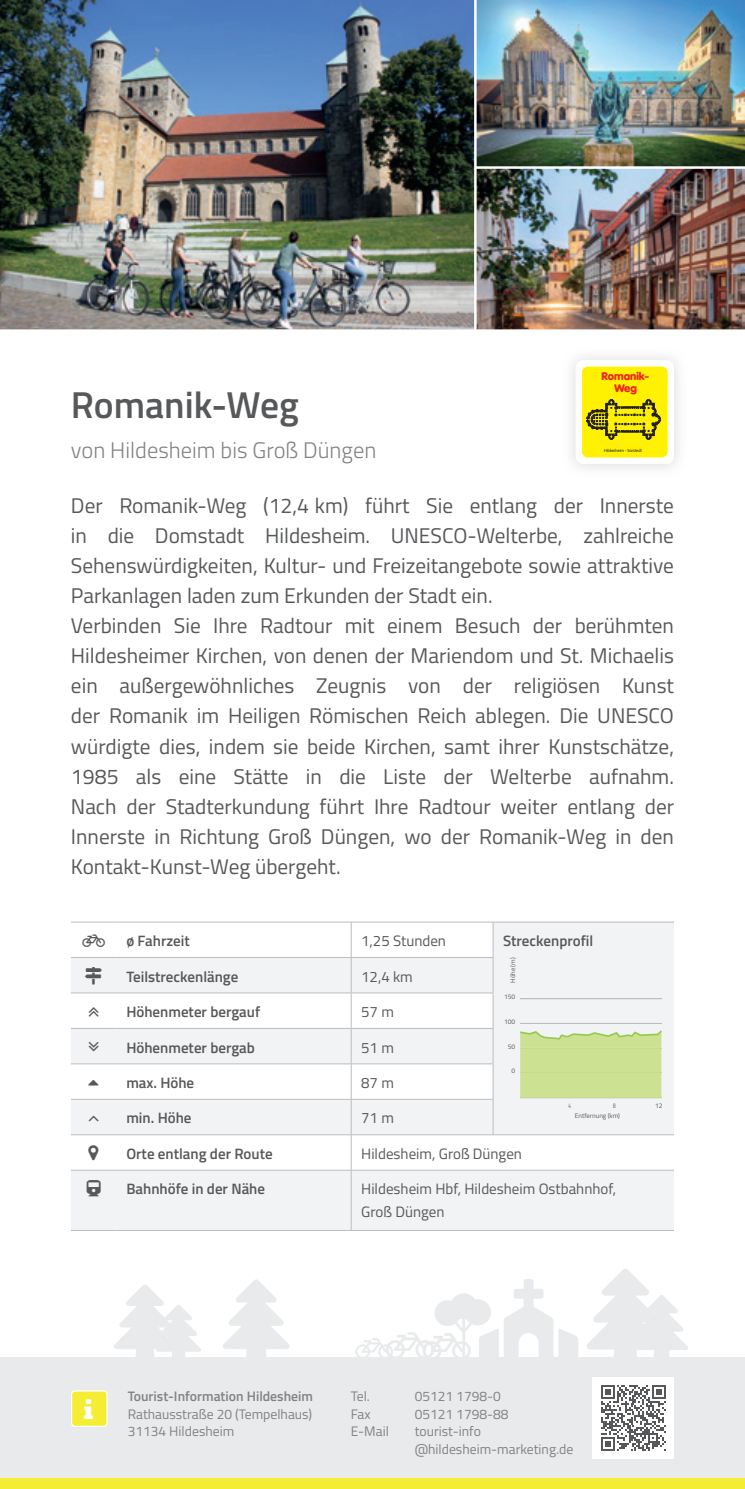
<style>
.page{position:relative;width:745px;height:1489px;background:#fff}
.page>*{position:absolute;margin:0;border:0;box-sizing:border-box;transform-origin:0 0}
.t1{font:600 37.5px "Titillium Web";color:#57585a}
.t2{font:300 22.5px "Titillium Web";color:#808285}
.t3{font:21.25px/30px "Titillium Web";color:#57585a}
.t4{font:600 15px "Titillium Web";color:#57585a}
.t5{font:15px/22.5px "Titillium Web";color:#57585a}
.t6{font:13.75px/17.5px "Titillium Web";color:#808285}
.t7{font:600 13.75px "Titillium Web";color:#808285}
.t8{font:700 10.75px "Vogue";color:#ee1d23;scale:1.04 1}
.t9{font:6.75px "Titillium Web";color:#57585a}
.t10{font:6.75px "Titillium Web";color:#57585a;scale:.69 1}
.t11{font:4.25px "Vogue";color:#231f20}
</style>
<div class="page">
<hr style="left:744px;top:0;width:1px;height:1488px;background:#f2f3f4">
<div style="left:0;top:1357px;width:744px;height:131px;background:#e9eaeb"></div>
<hr style="left:744px;top:1006px;width:1px;height:143px;background:#e0e1e3">
<div style="left:71px;top:1390px;width:36px;height:36px;background:#f4ed33;border-radius:4px"></div>
<div style="left:71px;top:1390px;width:37px;height:36px;border:1px solid #fff;border-radius:4px"></div>
<div style="left:592px;top:1377px;width:81px;height:81px;background:#fff"></div>
<svg style="left:601px;top:1385px;width:64px;height:65px"></svg>
<img style="left:0;top:0;width:744px;height:329px">
<hr style="left:474px;top:0;width:2px;height:333px;background:#fff">
<hr style="left:475px;top:166px;width:269px;height:3px;background:#fff">
<div style="left:581px;top:366px;width:86px;height:91px;background:#fff101;border-radius:6px"></div>
<svg style="left:586px;top:399px;width:74px;height:40px"></svg>
<svg style="left:71px;top:922px;width:602px;height:307px;fill:#f2f3f4"></svg>
<hr style="left:350px;top:922px;width:1px;height:35px;background:#bcbdc0">
<hr style="left:71px;top:957px;width:45px;height:1px;background:#bcbdc0">
<hr style="left:116px;top:957px;width:235px;height:1px;background:#bcbdc0">
<hr style="left:351px;top:957px;width:142px;height:1px;background:#bcbdc0">
<hr style="left:350px;top:957px;width:1px;height:35px;background:#bcbdc0">
<hr style="left:71px;top:992px;width:45px;height:1px;background:#bcbdc0">
<hr style="left:116px;top:992px;width:235px;height:1px;background:#bcbdc0">
<hr style="left:351px;top:992px;width:142px;height:1px;background:#bcbdc0">
<hr style="left:350px;top:993px;width:1px;height:35px;background:#bcbdc0">
<hr style="left:71px;top:1027px;width:45px;height:1px;background:#bcbdc0">
<hr style="left:116px;top:1027px;width:235px;height:1px;background:#bcbdc0">
<hr style="left:351px;top:1027px;width:142px;height:1px;background:#bcbdc0">
<hr style="left:350px;top:1028px;width:1px;height:35px;background:#bcbdc0">
<hr style="left:350px;top:1064px;width:1px;height:34px;background:#bcbdc0">
<hr style="left:350px;top:1099px;width:1px;height:35px;background:#bcbdc0">
<hr style="left:350px;top:1134px;width:1px;height:35px;background:#bcbdc0">
<hr style="left:350px;top:1170px;width:1px;height:60px;background:#bcbdc0">
<hr style="left:71px;top:1063px;width:45px;height:1px;background:#bcbdc0">
<hr style="left:116px;top:1063px;width:235px;height:1px;background:#bcbdc0">
<hr style="left:351px;top:1063px;width:142px;height:1px;background:#bcbdc0">
<hr style="left:71px;top:1098px;width:45px;height:1px;background:#bcbdc0">
<hr style="left:116px;top:1098px;width:235px;height:1px;background:#bcbdc0">
<hr style="left:351px;top:1098px;width:142px;height:1px;background:#bcbdc0">
<hr style="left:71px;top:1134px;width:45px;height:1px;background:#bcbdc0">
<hr style="left:116px;top:1134px;width:235px;height:1px;background:#bcbdc0">
<hr style="left:351px;top:1134px;width:142px;height:1px;background:#bcbdc0">
<hr style="left:493px;top:1134px;width:180px;height:1px;background:#bcbdc0">
<hr style="left:71px;top:1169px;width:45px;height:1px;background:#bcbdc0">
<hr style="left:116px;top:1169px;width:235px;height:1px;background:#bcbdc0">
<hr style="left:351px;top:1169px;width:142px;height:1px;background:#bcbdc0">
<hr style="left:493px;top:1169px;width:180px;height:1px;background:#bcbdc0">
<hr style="left:71px;top:1229px;width:45px;height:1px;background:#bcbdc0">
<hr style="left:116px;top:1229px;width:235px;height:1px;background:#bcbdc0">
<hr style="left:351px;top:1229px;width:142px;height:1px;background:#bcbdc0">
<hr style="left:493px;top:1229px;width:180px;height:1px;background:#bcbdc0">
<hr style="left:71px;top:921px;width:45px;height:1px;background:#bcbdc0">
<hr style="left:116px;top:921px;width:235px;height:1px;background:#bcbdc0">
<hr style="left:351px;top:921px;width:142px;height:1px;background:#bcbdc0">
<hr style="left:493px;top:921px;width:180px;height:1px;background:#bcbdc0">
<hr style="left:492px;top:922px;width:1px;height:35px;background:#bcbdc0">
<hr style="left:492px;top:957px;width:1px;height:35px;background:#bcbdc0">
<hr style="left:492px;top:993px;width:1px;height:35px;background:#bcbdc0">
<hr style="left:492px;top:1028px;width:1px;height:35px;background:#bcbdc0">
<hr style="left:492px;top:1064px;width:1px;height:34px;background:#bcbdc0">
<hr style="left:492px;top:1099px;width:1px;height:35px;background:#bcbdc0">
<hr style="left:520px;top:1023px;width:141px;height:1px;background:#bcbdc0">
<hr style="left:520px;top:1097px;width:141px;height:1px;background:#bcbdc0">
<hr style="left:520px;top:998px;width:141px;height:1px;background:#bcbdc0">
<svg style="left:519px;top:1030px;width:142px;height:67px;background:#cee198"></svg>
<div style="left:0;top:1478px;width:744px;height:10px;background:#f4ed33"></div>
<svg style="left:435px;top:1279px;width:143px;height:78px"></svg>
<svg style="left:82px;top:933px;width:23px;height:13px"></svg>
<svg style="left:85px;top:966px;width:17px;height:18px"></svg>
<svg style="left:89px;top:1006px;width:9px;height:10px"></svg>
<svg style="left:89px;top:1041px;width:9px;height:10px"></svg>
<svg style="left:89px;top:1115px;width:9px;height:6px"></svg>
<svg style="left:89px;top:1145px;width:10px;height:15px"></svg>
<svg style="left:87px;top:1179px;width:14px;height:16px"></svg>
<h1 class="t1" style="left:71px;top:377px;width:229px">Romanik-Weg</h1>
<p class="t2" style="left:71px;top:434px;width:307px">von Hildesheim bis Groß Düngen</p>
<p class="t8" style="left:601px;top:372px;width:47px">Romanik-</p>
<p class="t8" style="left:614px;top:383px;width:23px">Weg</p>
<p class="t11" style="left:603px;top:448px;width:39px">Hildesheim - Sarstedt</p>
<p class="t3" style="left:71px;top:490px;width:604px">Der Romanik-Weg (12,4 km) führt Sie entlang der Innerste in die Domstadt Hildesheim. UNESCO-Welterbe, zahlreiche Sehenswürdigkeiten, Kultur- und Freizeitangebote sowie attraktive Parkanlagen laden zum Erkunden der Stadt ein.<br>Verbinden Sie Ihre Radtour mit einem Besuch der berühmten Hildesheimer Kirchen, von denen der Mariendom und St. Michaelis ein außergewöhnliches Zeugnis von der religiösen Kunst der Romanik im Heiligen Römischen Reich ablegen. Die UNESCO würdigte dies, indem sie beide Kirchen, samt ihrer Kunstschätze, 1985 als eine Stätte in die Liste der Welterbe aufnahm.<br>Nach der Stadterkundung führt Ihre Radtour weiter entlang der Innerste in Richtung Groß Düngen, wo der Romanik-Weg in den Kontakt-Kunst-Weg übergeht.</p>
<p class="t4" style="left:126px;top:929px;width:65px">ø Fahrzeit</p>
<p class="t5" style="left:361px;top:928px;width:86px">1,25 Stunden</p>
<p class="t4" style="left:503px;top:929px;width:92px">Streckenprofil</p>
<p class="t4" style="left:126px;top:965px;width:113px">Teilstreckenlänge</p>
<p class="t5" style="left:361px;top:964px;width:53px">12,4 km</p>
<p class="t4" style="left:126px;top:1000px;width:135px">Höhenmeter bergauf</p>
<p class="t5" style="left:361px;top:999px;width:34px">57 m</p>
<p class="t4" style="left:126px;top:1035px;width:130px">Höhenmeter bergab</p>
<p class="t5" style="left:361px;top:1035px;width:34px">51 m</p>
<p class="t4" style="left:89px;top:1071px;width:107px">➢ max. Höhe</p>
<p class="t5" style="left:361px;top:1070px;width:34px">87 m</p>
<p class="t4" style="left:126px;top:1106px;width:67px">min. Höhe</p>
<p class="t5" style="left:361px;top:1106px;width:34px">71 m</p>
<p class="t4" style="left:126px;top:1142px;width:148px">Orte entlang der Route</p>
<p class="t5" style="left:361px;top:1141px;width:162px">Hildesheim, Groß Düngen</p>
<p class="t4" style="left:126px;top:1177px;width:140px">Bahnhöfe in der Nähe</p>
<p class="t5" style="left:361px;top:1176px;width:256px">Hildesheim Hbf, Hildesheim Ostbahnhof,<br>Groß Düngen</p>
<p class="t9" style="left:507px;top:982px;width:27px;rotate:-90deg">Höhe (m)</p>
<p class="t9" style="left:503px;top:991px;width:13px">150</p>
<p class="t9" style="left:503px;top:1016px;width:13px">100</p>
<p class="t9" style="left:507px;top:1041px;width:9px">50</p>
<p class="t9" style="left:511px;top:1066px;width:5px">0</p>
<p class="t10" style="left:568px;top:1100px;width:5px">4</p>
<p class="t10" style="left:613px;top:1100px;width:5px">8</p>
<p class="t9" style="left:654px;top:1100px;width:9px">12</p>
<p class="t9" style="left:574px;top:1110px;width:47px">Entfernung (km)</p>
<p class="t7" style="left:128px;top:1385px;width:187px">Tourist-Information Hildesheim</p>
<p class="t6" style="left:128px;top:1404px;width:186px">Rathausstraße 20 (Tempelhaus)<br>31134 Hildesheim</p>
<p class="t6" style="left:350px;top:1386px;width:21px">Tel.</p>
<p class="t6" style="left:414px;top:1386px;width:88px">05121 1798-0</p>
<p class="t6" style="left:350px;top:1404px;width:21px">Fax</p>
<p class="t6" style="left:414px;top:1404px;width:95px">05121 1798-88</p>
<p class="t6" style="left:350px;top:1421px;width:39px">E-Mail</p>
<p class="t6" style="left:414px;top:1421px;width:160px">tourist-info @hildesheim-marketing.de</p>
</div>
